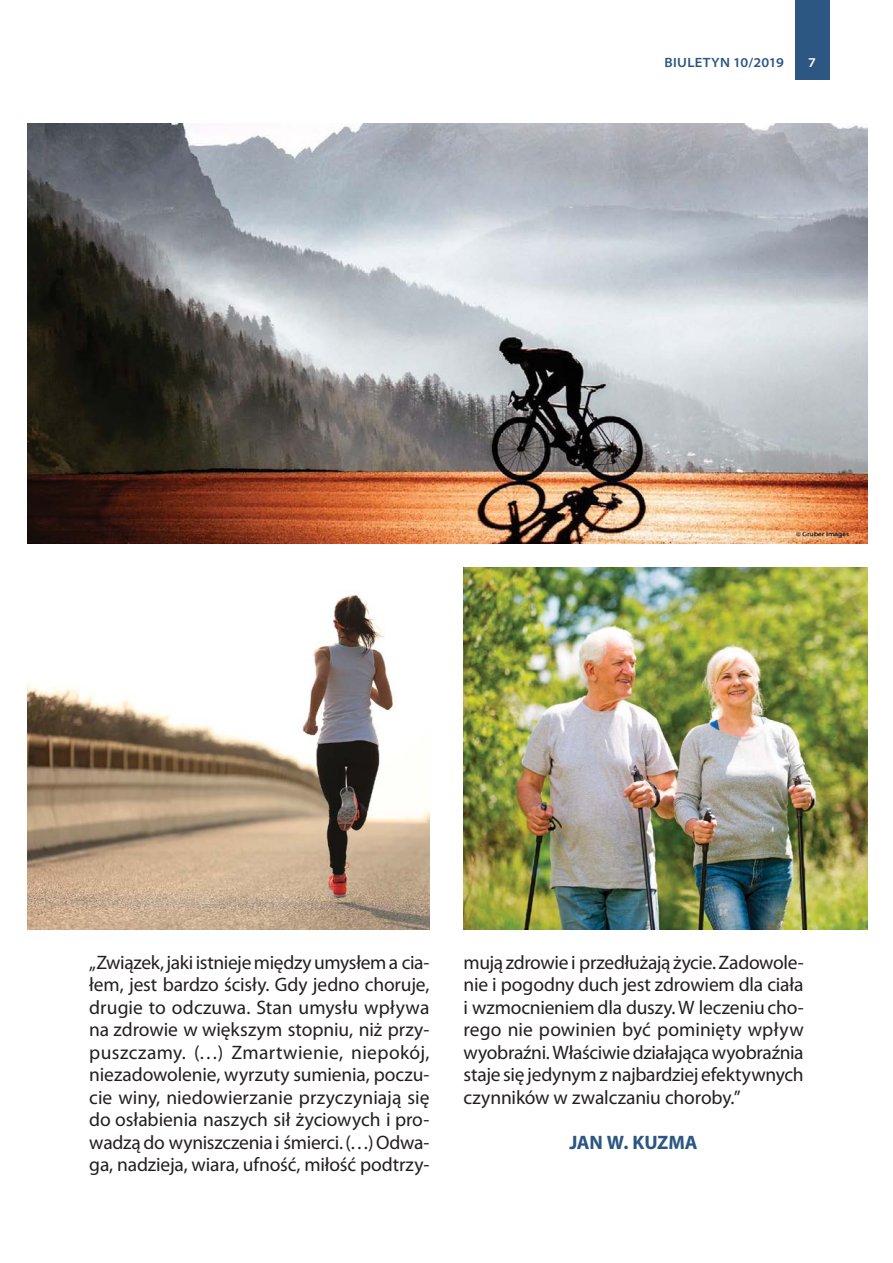
<style>
.page{position:relative;width:893px;height:1263px;background:#fff}
.page>*{position:absolute;margin:0;border:0;box-sizing:border-box;transform-origin:0 0}
._01__tp_Biuletyn{font:19.5px/22.5px "Myriad Pro";letter-spacing:-.01em;color:#231f20;text-align:justify}
._04__autor_Biuletyn{font:700 19.5px "Myriad Pro";letter-spacing:-.01em;color:#2b5782}
._33__PAGINA_ŻYWA{font:600 semi-expanded 13.5px "Myriad Pro";letter-spacing:.02em;color:#2b5782}
._33__PAGINA_ŻYWA-2{font:600 semi-expanded 13.5px "Myriad Pro";color:#fff}
</style>
<div class="page">
<img style="left:27px;top:592px;width:402px;height:337px">
<img style="left:27px;top:123px;width:841px;height:421px">
<img style="left:463px;top:567px;width:405px;height:362px">
<div style="left:795px;top:0;width:34px;height:80px;background:#2b5782"></div>
<p class="_33__PAGINA_ŻYWA" style="left:665px;top:54px;width:121px">BIULETYN 10/2019</p>
<p class="_33__PAGINA_ŻYWA-2" style="left:808px;top:54px;width:9px">7</p>
<p class="_01__tp_Biuletyn" style="left:89px;top:951px;width:342px">„Związek, jaki istnieje między umysłem a cia&shy;łem, jest bardzo ścisły. Gdy jedno choruje, drugie to odczuwa. Stan umysłu wpływa na zdrowie w większym stopniu, niż przy&shy;puszczamy. (…) Zmartwienie, niepokój, niezadowolenie, wyrzuty sumienia, poczu&shy;cie winy, niedowierzanie przyczyniają się do osłabienia naszych sił życiowych i pro&shy;wadzą do wyniszczenia i śmierci. (…) Odwa&shy;ga, nadzieja, wiara, ufność, miłość podtrzy-</p>
<p class="_01__tp_Biuletyn" style="left:463px;top:951px;width:342px">mują zdrowie i przedłużają życie. Zadowole&shy;nie i pogodny duch jest zdrowiem dla ciała i wzmocnieniem dla duszy. W leczeniu cho&shy;rego nie powinien być pominięty wpływ wyobraźni. Właściwie działająca wyobraźnia staje się jedynym z najbardziej efektywnych czynników w zwalczaniu choroby.”</p>
<p class="_04__autor_Biuletyn" style="left:569px;top:1129px;width:130px">JAN W. KUZMA</p>
</div>
